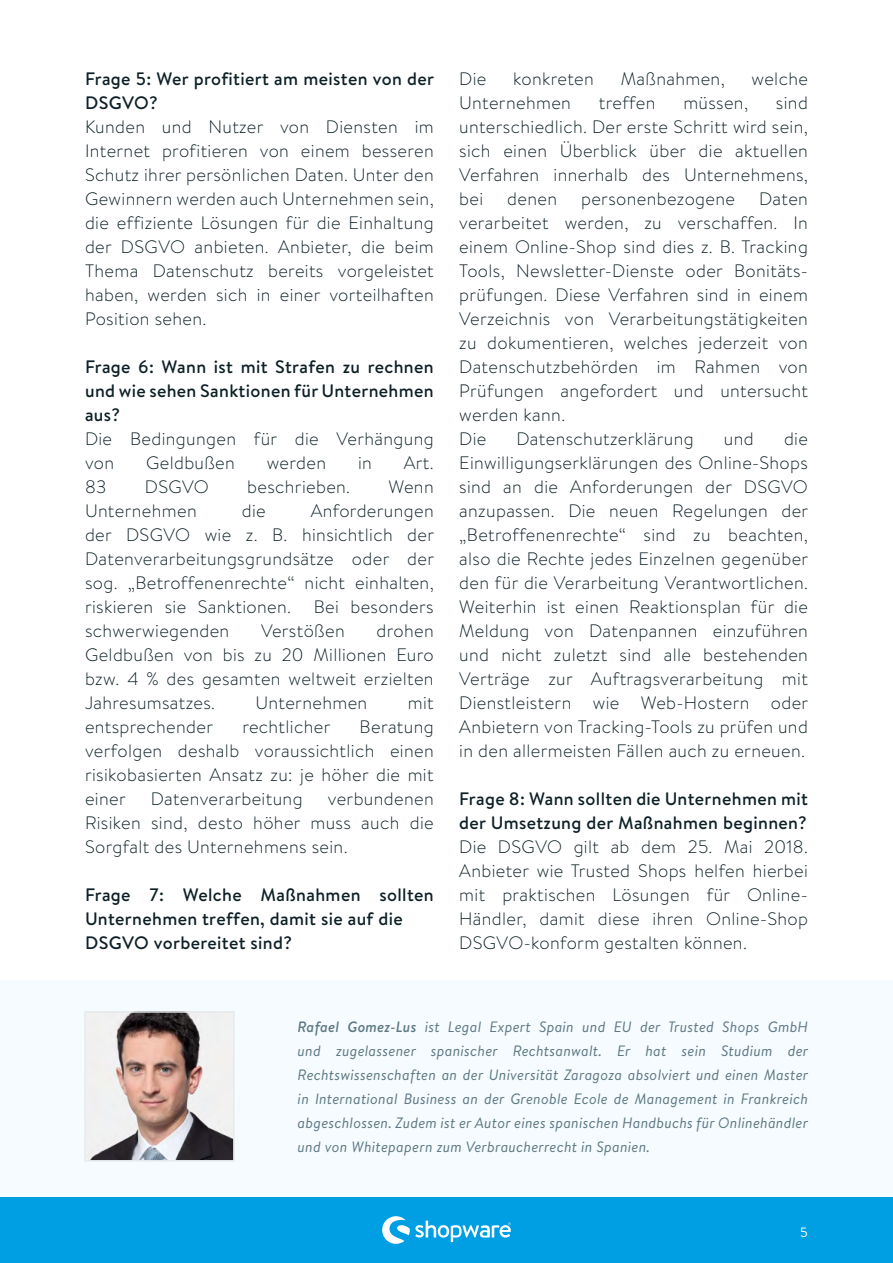
<style>
.page{position:relative;width:893px;height:1263px;background:#fff}
.page>*{position:absolute;margin:0;border:0;box-sizing:border-box;transform-origin:0 0}
.t1{font:300 18px/24px "Brandon Text";letter-spacing:.02em;color:#0d2026;text-align:justify}
.t2{font:500 18px/24px "Brandon Text";letter-spacing:.02em;color:#0d2026}
.t3{font:italic 15px/24px "Brandon Text";letter-spacing:.015em;color:#5d7784;text-align:justify}
.t4{font:13.5px "Brandon Text";color:#fff}
.s1{font-weight:500}
</style>
<div class="page">
<div style="left:0;top:1197px;width:893px;height:66px;background:#009fe3"></div>
<svg style="left:382px;top:1216px;width:129px;height:28px"></svg>
<div style="left:0;top:980px;width:893px;height:217px;background:#f5fbfe"></div>
<img style="left:87px;top:1014px;width:145px;height:144px">
<div style="left:84px;top:1011px;width:151px;height:150px;border:2px solid #e4eaee"></div>
<p class="t2" style="left:85px;top:66px;width:351px">Frage 5: Wer profitiert am meisten von der<br>DSGVO?</p>
<p class="t1" style="left:85px;top:114px;width:350px">Kunden und Nutzer von Diensten im Internet profitieren von einem besseren Schutz ihrer persönlichen Daten. Unter den Gewinnern werden auch Unternehmen sein, die effiziente Lösungen für die Einhaltung der DSGVO anbieten. Anbieter, die beim Thema Datenschutz bereits vorgeleistet haben, werden sich in einer vorteilhaften Position sehen.</p>
<p class="t2" style="left:85px;top:354px;width:350px;text-align:justify">Frage 6: Wann ist mit Strafen zu rechnen und wie sehen Sanktionen für Unternehmen aus?</p>
<p class="t1" style="left:85px;top:426px;width:350px">Die Bedingungen für die Verhängung von</p>
<p class="t1" style="left:146px;top:450px;width:90px">Geldbußen</p>
<p class="t1" style="left:267px;top:450px;width:61px">werden</p>
<p class="t1" style="left:358px;top:450px;width:15px">in</p>
<p class="t1" style="left:404px;top:450px;width:31px">Art.</p>
<p class="t1" style="left:85px;top:474px;width:23px">83</p>
<p class="t1" style="left:145px;top:474px;width:66px">DSGVO</p>
<p class="t1" style="left:247px;top:474px;width:104px">beschrieben.</p>
<p class="t1" style="left:388px;top:474px;width:47px">Wenn</p>
<p class="t1" style="left:85px;top:498px;width:113px">Unternehmen</p>
<p class="t1" style="left:242px;top:498px;width:25px">die</p>
<p class="t1" style="left:85px;top:498px;width:351px;text-indent:226px">Anforderungen der DSGVO wie z. B. hinsichtlich der Datenverarbeitungsgrundsätze oder der sog. „Betroffenenrechte“ nicht einhalten, riskieren sie Sanktionen.</p>
<p class="t1" style="left:314px;top:594px;width:121px">Bei besonders</p>
<p class="t1" style="left:85px;top:618px;width:146px">schwerwiegenden</p>
<p class="t1" style="left:261px;top:618px;width:85px">Verstößen</p>
<p class="t1" style="left:85px;top:618px;width:350px;text-indent:291px">drohen Geldbußen von bis zu 20 Millionen Euro bzw. 4 % des gesamten weltweit erzielten Jahresumsatzes.</p>
<p class="t1" style="left:256px;top:690px;width:113px">Unternehmen</p>
<p class="t1" style="left:408px;top:690px;width:27px">mit</p>
<p class="t1" style="left:85px;top:714px;width:350px;text-indent:275px">Beratung verfolgen deshalb voraussichtlich einen risikobasierten Ansatz zu: je höher die mit einer</p>
<p class="t1" style="left:85px;top:714px;width:130px">entsprechender</p>
<p class="t1" style="left:242px;top:714px;width:90px">rechtlicher</p>
<p class="t1" style="left:85px;top:786px;width:350px;text-indent:243px">verbundenen Risiken sind, desto höher muss auch die Sorgfalt des Unternehmens sein.</p>
<p class="t2" style="left:85px;top:882px;width:350px">Frage 7: Welche Maßnahmen sollten<br>Unternehmen treffen, damit sie auf die<br>DSGVO vorbereitet sind?</p>
<p class="t1" style="left:151px;top:786px;width:153px">Datenverarbeitung</p>
<p class="t1" style="left:459px;top:66px;width:29px">Die</p>
<p class="t1" style="left:513px;top:66px;width:82px">konkreten</p>
<p class="t1" style="left:621px;top:66px;width:106px">Maßnahmen,</p>
<p class="t1" style="left:751px;top:66px;width:58px">welche</p>
<p class="t1" style="left:459px;top:90px;width:113px">Unternehmen</p>
<p class="t1" style="left:599px;top:90px;width:58px">treffen</p>
<p class="t1" style="left:683px;top:90px;width:66px">müssen,</p>
<p class="t1" style="left:459px;top:90px;width:350px;text-indent:317px">sind unterschiedlich. Der erste Schritt wird sein, sich einen Überblick über die aktuellen Verfahren innerhalb des Unternehmens, bei</p>
<p class="t1" style="left:459px;top:186px;width:350px;text-indent:300px">Daten verarbeitet werden, zu verschaffen. In einem Online-Shop sind dies z. B. Tracking Tools, Newsletter-Dienste oder Bonitäts&shy;prüfungen. Diese Verfahren sind in einem Verzeichnis von Verarbeitungstätigkeiten zu dokumentieren, welches jederzeit von Datenschutzbehörden im Rahmen von Prüfungen angefordert und untersucht werden kann.</p>
<p class="t1" style="left:459px;top:426px;width:29px">Die</p>
<p class="t1" style="left:517px;top:426px;width:179px">Datenschutzerklärung</p>
<p class="t1" style="left:724px;top:426px;width:31px">und</p>
<p class="t1" style="left:507px;top:186px;width:51px">denen</p>
<p class="t1" style="left:581px;top:186px;width:155px">personenbezogene</p>
<p class="t1" style="left:459px;top:426px;width:351px;text-indent:325px">die Einwilligungserklärungen des Online-Shops sind an die Anforderungen der DSGVO anzupassen. Die neuen Regelungen der „Betroffenenrechte“ sind zu beachten, also die Rechte jedes Einzelnen gegenüber den für die Verarbeitung Verantwortlichen.<br>Weiterhin ist einen Reaktionsplan für die Meldung von Datenpannen einzuführen und nicht zuletzt sind alle bestehenden Verträge zur Auftragsverarbeitung mit Dienstleistern wie Web-Hostern oder Anbietern von Tracking-Tools zu prüfen und in den allermeisten Fällen auch zu erneuen.</p>
<p class="t2" style="left:459px;top:786px;width:350px">Frage 8: Wann sollten die Unternehmen mit der Umsetzung der Maßnahmen beginnen?</p>
<p class="t1" style="left:459px;top:834px;width:350px">Die DSGVO gilt ab dem 25. Mai 2018.<br>Anbieter wie Trusted Shops helfen hierbei mit praktischen Lösungen für Online-Händler, damit diese ihren Online-Shop DSGVO-konform gestalten können.</p>
<p class="t3" style="left:298px;top:1014px;width:512px"><span class="s1">Rafael Gomez-Lus</span> ist Legal Expert Spain und EU der Trusted Shops GmbH und zugelassener spanischer Rechtsanwalt. Er hat sein Studium der Rechtswissenschaften an der Universität Zaragoza absolviert und einen Master in International Business an der Grenoble Ecole de Management in Frankreich abgeschlossen. Zudem ist er Autor eines spanischen Handbuchs für Onlinehändler und von Whitepapern zum Verbraucherrecht in Spanien.</p>
<p class="t4" style="left:800px;top:1223px;width:9px">5</p>
</div>
